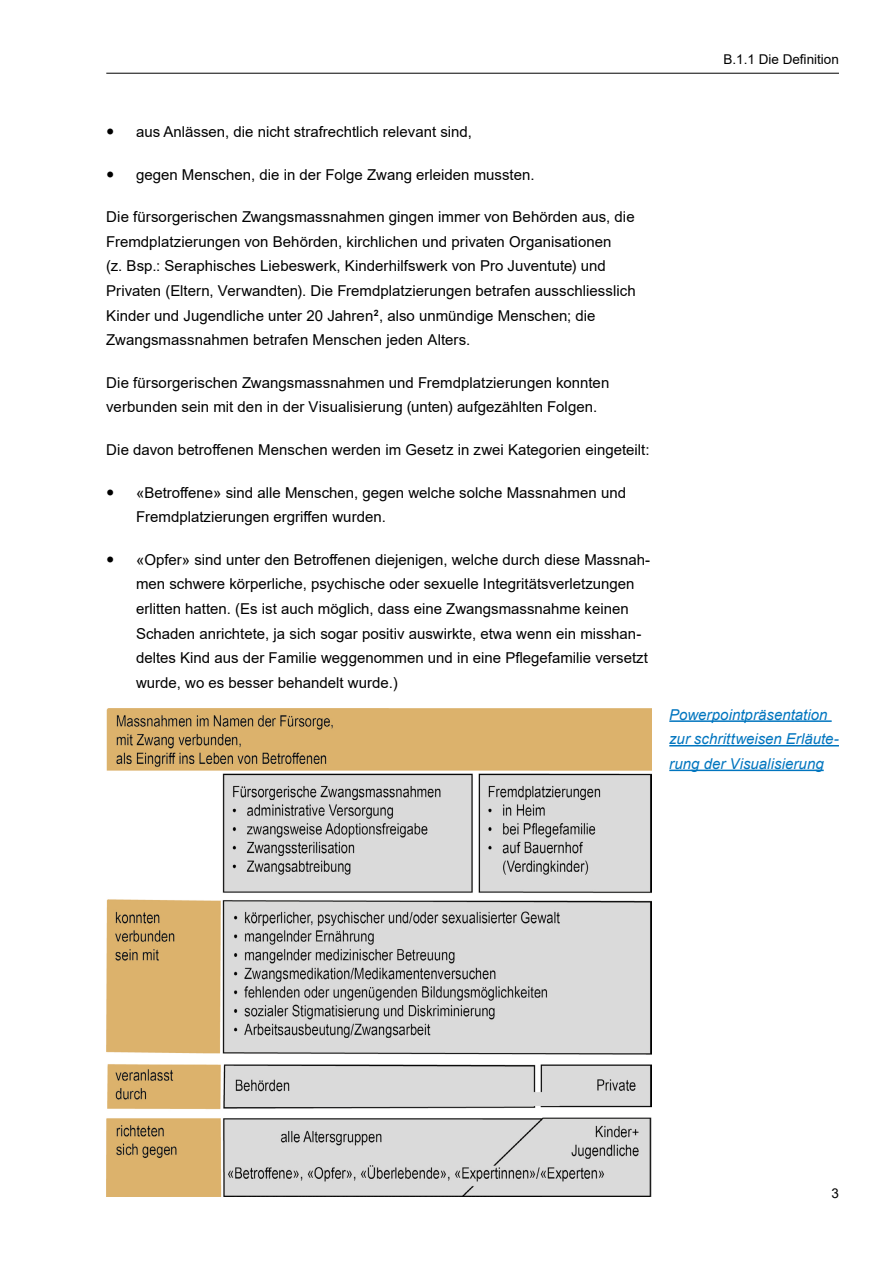
<style>
.page{position:relative;width:893px;height:1263px;background:#fff}
.page>*{position:absolute;margin:0;border:0;box-sizing:border-box;transform-origin:0 0}
.t1{font:15px/24.6px "Arial";color:#000}
.t2{font:italic 15px/24.6px "Arial";color:#0075bf}
.t3{font:13.5px "Arial";color:#000}
</style>
<div class="page">
<hr style="left:106px;top:73px;width:733px;height:1px;background:#000">
<img style="left:106px;top:709px;width:545px;height:487px">
<hr style="left:669px;top:720px;width:163px;height:2px;background:#0075bf">
<hr style="left:669px;top:745px;width:170px;height:1px;background:#0075bf">
<hr style="left:669px;top:770px;width:155px;height:1px;background:#0075bf">
<p class="t3" style="left:723px;top:50px;width:117px">B.1.1 Die Definition</p>
<p class="t1" style="left:136px;top:119px;width:337px">aus Anlässen, die nicht strafrechtlich relevant sind,</p>
<p class="t1" style="left:136px;top:162px;width:400px">gegen Menschen, die in der Folge Zwang erleiden mussten.</p>
<p class="t1" style="left:106px;top:204px;width:531px">Die fürsorgerischen Zwangsmassnahmen gingen immer von Behörden aus, die Fremdplatzierungen von Behörden, kirchlichen und privaten Organisationen<br>(z. Bsp.: Seraphisches Liebeswerk, Kinderhilfswerk von Pro Juventute) und Privaten (Eltern, Verwandten). Die Fremdplatzierungen betrafen ausschliesslich Kinder und Jugendliche unter 20 Jahren<sup>2</sup>, also unmündige Menschen; die Zwangsmassnahmen betrafen Menschen jeden Alters.</p>
<p class="t1" style="left:106px;top:370px;width:505px">Die fürsorgerischen Zwangsmassnahmen und Fremdplatzierungen konnten verbunden sein mit den in der Visualisierung (unten) aufgezählten Folgen.</p>
<p class="t1" style="left:106px;top:437px;width:545px">Die davon betroffenen Menschen werden im Gesetz in zwei Kategorien eingeteilt:</p>
<p class="t1" style="left:136px;top:480px;width:491px">«Betroffene» sind alle Menschen, gegen welche solche Massnahmen und<br>Fremdplatzierungen ergriffen wurden.</p>
<p class="t1" style="left:136px;top:547px;width:516px">«Opfer» sind unter den Betroffenen diejenigen, welche durch diese Massnah&shy;men schwere körperliche, psychische oder sexuelle Integritätsverletzungen erlitten hatten. (Es ist auch möglich, dass eine Zwangsmassnahme keinen Schaden anrichtete, ja sich sogar positiv auswirkte, etwa wenn ein misshan&shy;deltes Kind aus der Familie weggenommen und in eine Pflegefamilie versetzt wurde, wo es besser behandelt wurde.)</p>
<p class="t2" style="left:669px;top:702px;width:171px">Powerpointpräsentation zur schrittweisen Erläute&shy;rung der Visualisierung</p>
<p class="t3" style="left:831px;top:1184px;width:9px">3</p>
</div>
